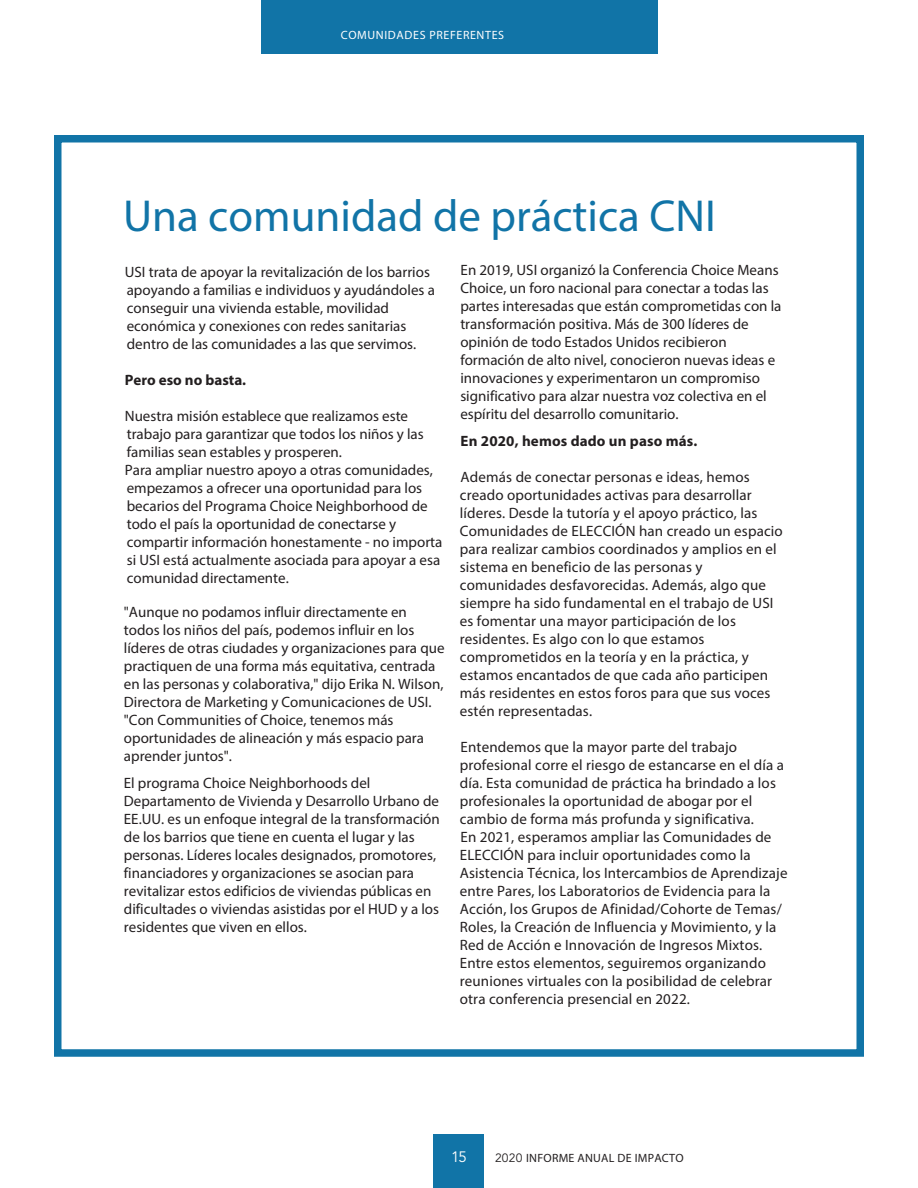
<style>
.page{position:relative;width:918px;height:1188px;background:#fff}
.page>*{position:absolute;margin:0;border:0;box-sizing:border-box;transform-origin:0 0}
.t1{font:45px "Myriad Pro";color:#1174a7}
.Body_Copy{font:15px/18px "Myriad Pro";color:#231f20}
.Body_Copy-2{font:700 15px "Myriad Pro";letter-spacing:.01em;color:#231f20}
.t2{font:15px "Avenir LT Std";color:#fff}
.t3{font:12px "Myriad Pro";letter-spacing:.02em;color:#231f20}
.Body_Copy-3{font:12px "Myriad Pro";letter-spacing:.055em;color:#fff}
.s1{font-family:"Avenir LT Std"}
</style>
<div class="page">
<div style="left:434px;top:1134px;width:50px;height:54px;background:#1174a7"></div>
<div style="left:261px;top:0;width:396px;height:54px;background:#1174a7"></div>
<div style="left:54px;top:135px;width:810px;height:922px;border:8px solid #1174a7"></div>
<p class="Body_Copy-3" style="left:341px;top:27px;width:165px">COMUNIDADES PREFERENTES</p>
<h3 class="t1" style="left:123px;top:188px;width:594px">Una comunidad de práctica CNI</h3>
<p class="Body_Copy" style="left:125px;top:263px;width:312px">USI trata de apoyar la revitalización de los barrios apoyando a familias e individuos y ayudándoles a conseguir una vivienda estable, movilidad económica y conexiones con redes sanitarias dentro de las comunidades a las que servimos.</p>
<p class="Body_Copy-2" style="left:125px;top:370px;width:123px">Pero eso no basta.</p>
<p class="Body_Copy" style="left:125px;top:407px;width:319px">Nuestra misión establece que realizamos este trabajo para garantizar que todos los niños y las familias sean estables y prosperen.<br>Para ampliar nuestro apoyo a otras comunidades, empezamos a ofrecer una oportunidad para los becarios del Programa Choice Neighborhood de todo el país la oportunidad de conectarse y compartir información honestamente - no importa si USI está actualmente asociada para apoyar a esa comunidad directamente.</p>
<p class="Body_Copy" style="left:124px;top:603px;width:322px">"Aunque no podamos influir directamente en todos los niños del país, podemos influir en los líderes de otras ciudades y organizaciones para que practiquen de una forma más equitativa, centrada en las personas y colaborativa," dijo Erika N. Wilson, Directora de Marketing y Comunicaciones de USI. "Con Communities of Choice, tenemos más oportunidades de alineación y más espacio para aprender juntos".</p>
<p class="Body_Copy" style="left:124px;top:774px;width:317px">El programa Choice Neighborhoods del Departamento de Vivienda y Desarrollo Urbano de EE.UU. es un enfoque integral de la transformación de los barrios que tiene en cuenta el lugar y las personas. Líderes locales designados, promotores, financiadores y organizaciones se asocian para revitalizar estos edificios de viviendas públicas en dificultades o viviendas asistidas por el HUD y a los residentes que viven en ellos.</p>
<p class="Body_Copy" style="left:460px;top:261px;width:323px">En 2019, USI organizó la Conferencia Choice Means Choice, un foro nacional para conectar a todas las partes interesadas que están comprometidas con la transformación positiva. Más de 300 líderes de opinión de todo Estados Unidos recibieron formación de alto nivel, conocieron nuevas ideas e innovaciones y experimentaron un compromiso significativo para alzar nuestra voz colectiva en el espíritu del desarrollo comunitario.</p>
<p class="Body_Copy-2" style="left:461px;top:431px;width:238px">En 2020, hemos dado un paso más.</p>
<p class="Body_Copy" style="left:460px;top:468px;width:325px">Además de conectar personas e ideas, hemos creado oportunidades activas para desarrollar líderes. Desde la tutoría y el apoyo práctico, las Comunidades de ELECCIÓN han creado un espacio para realizar cambios coordinados y amplios en el sistema en beneficio de las personas y comunidades desfavorecidas. Además, algo que siempre ha sido fundamental en el trabajo de USI es fomentar una mayor participación de los residentes. Es algo con lo que estamos comprometidos en la teoría y en la práctica, y estamos encantados de que cada año participen más residentes en estos foros para que sus voces estén representadas.</p>
<p class="Body_Copy" style="left:460px;top:738px;width:329px">Entendemos que la mayor parte del trabajo profesional corre el riesgo de estancarse en el día a día. Esta comunidad de práctica ha brindado a los profesionales la oportunidad de abogar por el cambio de forma más profunda y significativa.<br>En 2021, esperamos ampliar las Comunidades de ELECCIÓN para incluir oportunidades como la Asistencia Técnica, los Intercambios de Aprendizaje entre Pares, los Laboratorios de Evidencia para la Acción, los Grupos de Afinidad/Cohorte de Temas/ Roles, la Creación de Influencia y Movimiento, y la Red de Acción e Innovación de Ingresos Mixtos.<br>Entre estos elementos, seguiremos organizando reuniones virtuales con la posibilidad de celebrar otra conferencia presencial en 2022.</p>
<p class="t2" style="left:451px;top:1148px;width:17px">15</p>
<p class="t3" style="left:495px;top:1151px;width:190px"><span class="s1">2020</span> INFORME ANUAL DE IMPACTO</p>
</div>
